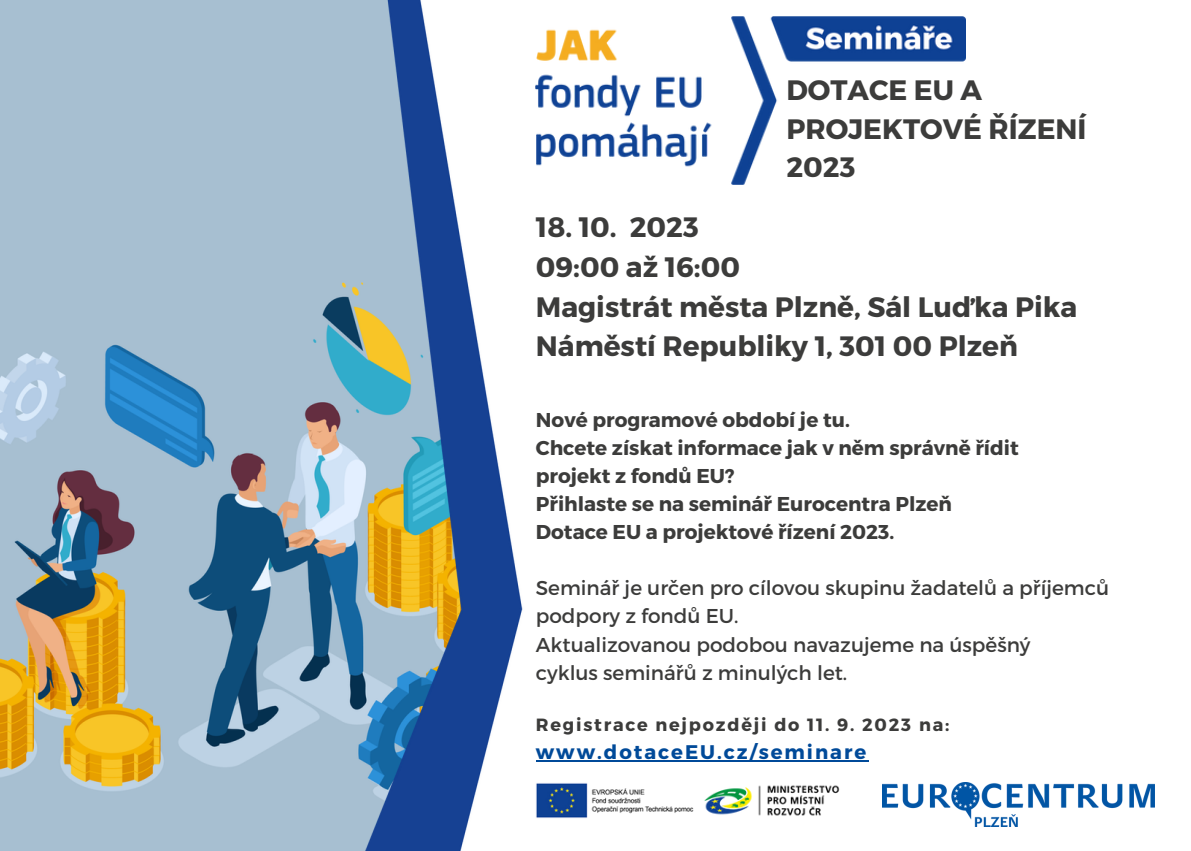
<style>
.page{position:relative;width:1191px;height:851px;background:#fff}
.page>*{position:absolute;margin:0;border:0;box-sizing:border-box;transform-origin:0 0}
.t1{font:700 28px/38.2px "Montserrat";color:#3c3c3b}
.t2{font:700 20px "Montserrat";color:#3c3c3b}
.t3{font:20px "Montserrat";color:#3c3c3b}
.t4{font:700 19.6px "Montserrat";letter-spacing:.1em;color:#004a99}
.t5{font:700 17.6px "Montserrat";letter-spacing:.1em;color:#3c3c3b}
</style>
<div class="page">
<img style="left:0;top:0;width:335px;height:850px">
<img style="left:335px;top:0;width:683px;height:850px">
<img style="left:536px;top:782px;width:308px;height:36px">
<hr style="left:536px;top:760px;width:332px;height:2px;background:#004a99">
<img style="left:536px;top:16px;width:429px;height:168px">
<img style="left:883px;top:782px;width:272px;height:44px">
<p class="t1" style="left:786px;top:70px;width:302px">DOTACE EU A<br>PROJEKTOVÉ ŘÍZENÍ</p>
<p class="t1" style="left:786px;top:146px;width:70px">2023</p>
<p class="t1" style="left:536px;top:206px;width:164px">18. 10. 2023</p>
<p class="t1" style="left:536px;top:246px;width:206px">09:00 až 16:00</p>
<p class="t1" style="left:536px;top:286px;width:543px">Magistrát města Plzně, Sál Luďka Pika</p>
<p class="t1" style="left:536px;top:326px;width:484px">Náměstí Republiky 1, 301 00 Plzeň</p>
<p class="t2" style="left:536px;top:407px;width:315px">Nové programové období je tu.</p>
<p class="t2" style="left:536px;top:435px;width:484px">Chcete získat informace jak v něm správně řídit</p>
<p class="t2" style="left:536px;top:463px;width:200px">projekt z fondů EU?</p>
<p class="t2" style="left:536px;top:491px;width:418px">Přihlaste se na seminář Eurocentra Plzeň</p>
<p class="t2" style="left:536px;top:519px;width:360px">Dotace EU a projektové řízení 2023.</p>
<p class="t3" style="left:536px;top:575px;width:575px">Seminář je určen pro cílovou skupinu žadatelů a příjemců</p>
<p class="t3" style="left:536px;top:603px;width:204px">podpory z fondů EU.</p>
<p class="t3" style="left:536px;top:631px;width:496px">Aktualizovanou podobou navazujeme na úspěšný</p>
<p class="t3" style="left:536px;top:659px;width:313px">cyklus seminářů z minulých let.</p>
<p class="t5" style="left:536px;top:713px;width:415px">Registrace nejpozději do 11. 9. 2023 na:</p>
<p class="t4" style="left:536px;top:739px;width:332px">www.dotaceEU.cz/seminare</p>
</div>
